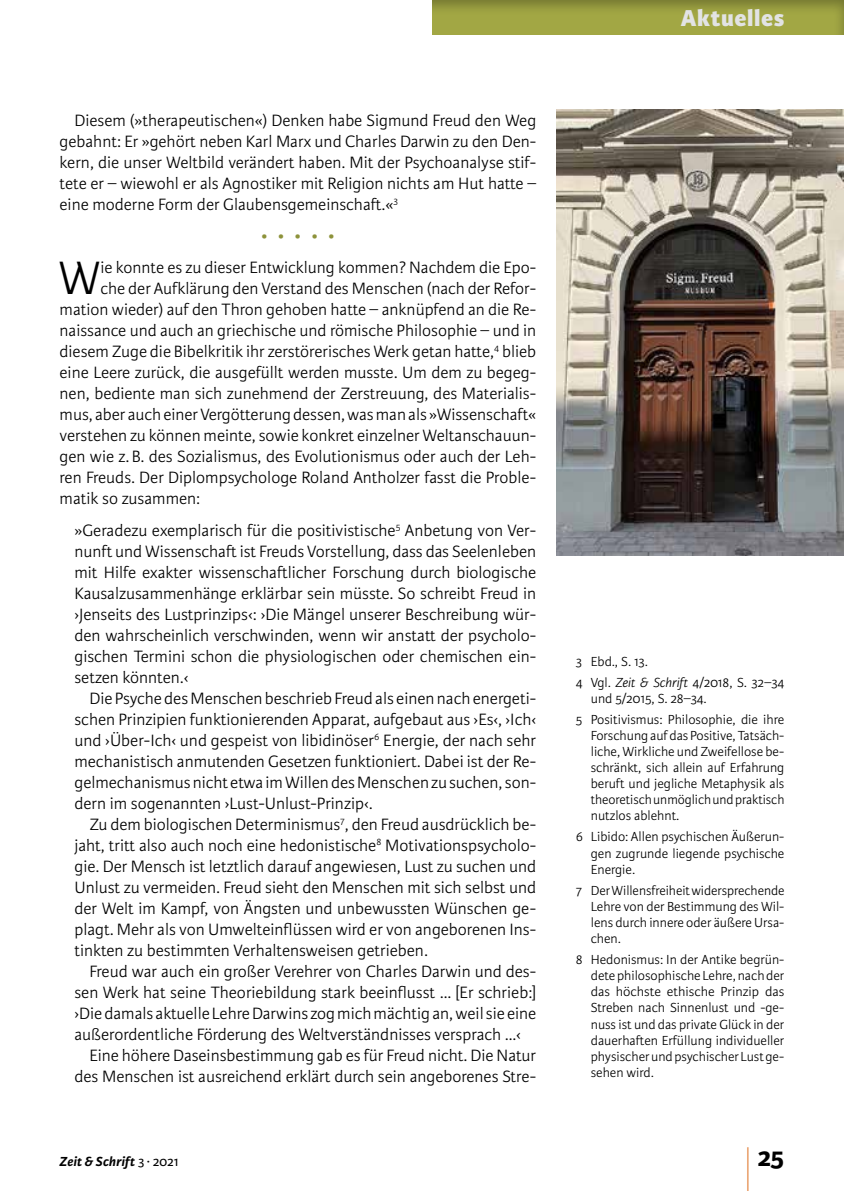
<style>
.page{position:relative;width:844px;height:1191px;background:#fff}
.page>*{position:absolute;margin:0;border:0;box-sizing:border-box;transform-origin:0 0}
.t1{font:300 59.5px "Karmina Sans Basic";color:#df7427;scale:.29 1}
.t2{font:300 49.88px "Karmina Sans Basic";color:#000}
.t3{font:700 28px "Karmina Sans Basic";color:#000}
.t4{font:800 24.5px "Karmina Sans Basic";letter-spacing:.025em;color:#e2e3e4}
.t5{font:300 17.5px/21px "Karmina Sans Basic";color:#000;text-align:justify}
.t6{font:300 17.5px "Karmina Sans Basic";color:#8d923a}
.t7{font:300 14px/16.1px "Karmina Sans Basic";color:#000;text-align:justify}
.t8{font:italic 700 14px "Karmina Sans Basic";letter-spacing:.015em;color:#000}
.s1{font-style:italic}
.s2{font-weight:400;font-style:normal}
</style>
<div class="page">
<div style="left:430px;top:0;width:413px;height:35px;background:#000;opacity:.3"></div>
<img style="left:556px;top:109px;width:287px;height:447px">
<p class="t5" style="left:60px;top:110px;width:478px;text-indent:15px">Diesem (»therapeutischen«) Denken habe Sigmund Freud den Weg gebahnt: Er »gehört neben Karl Marx und Charles Darwin zu den Den&shy;kern, die unser Weltbild verändert haben. Mit der Psychoanalyse stif&shy;tete er – wiewohl er als Agnostiker mit Religion nichts am Hut hatte – eine moderne Form der Glaubensgemeinschaft.«<sup>3</sup></p>
<p class="t6" style="left:261px;top:227px;width:74px">• • • • •</p>
<h2 class="t2" style="left:58px;top:251px;width:44px">W</h2>
<p class="t5" style="left:100px;top:257px;width:437px">ie konnte es zu dieser Entwicklung kommen? Nachdem die Epo-</p>
<p class="t5" style="left:100px;top:278px;width:437px">che der Aufklärung den Verstand des Menschen (nach der Refor-</p>
<p class="t5" style="left:60px;top:299px;width:478px">mation wieder) auf den Thron gehoben hatte – anknüpfend an die Re-</p>
<p class="t5" style="left:60px;top:320px;width:478px">naissance und auch an griechische und römische Philosophie – und in</p>
<p class="t5" style="left:60px;top:341px;width:478px">diesem Zuge die Bibelkritik ihr zerstörerisches Werk getan hatte,<sup>4</sup> blieb</p>
<p class="t5" style="left:60px;top:362px;width:478px">eine Leere zurück, die ausgefüllt werden musste. Um dem zu begeg-</p>
<p class="t5" style="left:60px;top:383px;width:478px">nen, bediente man sich zunehmend der Zerstreuung, des Materialis-</p>
<p class="t5" style="left:60px;top:404px;width:478px">mus, aber auch einer Vergötterung dessen, was man als »Wissenschaft«</p>
<p class="t5" style="left:60px;top:425px;width:478px">verstehen zu können meinte, sowie konkret einzelner Weltanschauun-</p>
<p class="t5" style="left:60px;top:446px;width:478px">gen wie z.B. des Sozialismus, des Evolutionismus oder auch der Leh-</p>
<p class="t5" style="left:60px;top:467px;width:478px">ren Freuds. Der Diplompsychologe Roland Antholzer fasst die Proble-</p>
<p class="t5" style="left:60px;top:488px;width:142px">matik so zusammen:</p>
<p class="t5" style="left:74px;top:520px;width:463px">»Geradezu exemplarisch für die positivistische<sup>5</sup> Anbetung von Ver&shy;nunft und Wissenschaft ist Freuds Vorstellung, dass das Seelenleben mit Hilfe exakter wissenschaftlicher Forschung durch biologische Kausalzusammenhänge erklärbar sein müsste. So schreibt Freud in ›Jenseits des Lustprinzips‹: ›Die Mängel unserer Beschreibung wür&shy;den wahrscheinlich verschwinden, wenn wir anstatt der psycholo&shy;gischen Termini schon die physiologischen oder chemischen ein&shy;setzen könnten.‹</p>
<p class="t5" style="left:74px;top:688px;width:463px;text-indent:15px">Die Psyche des Menschen beschrieb Freud als einen nach energeti&shy;schen Prinzipien funktionierenden Apparat, aufgebaut aus ›Es‹, ›Ich‹ und ›Über-Ich‹ und gespeist von libidinöser<sup>6</sup> Energie, der nach sehr mechanistisch anmutenden Gesetzen funktioniert. Dabei ist der Re&shy;gelmechanismus nicht etwa im Willen des Menschen zu suchen, son&shy;dern im sogenannten ›Lust-Unlust-Prinzip‹.</p>
<p class="t5" style="left:74px;top:814px;width:463px;text-indent:15px">Zu dem biologischen Determinismus<sup>7</sup>, den Freud ausdrücklich be&shy;jaht, tritt also auch noch eine hedonistische<sup>8</sup> Motivationspsycholo&shy;gie. Der Mensch ist letztlich darauf angewiesen, Lust zu suchen und Unlust zu vermeiden. Freud sieht den Menschen mit sich selbst und der Welt im Kampf, von Ängsten und unbewussten Wünschen ge&shy;plagt. Mehr als von Umwelteinflüssen wird er von angeborenen Ins&shy;tinkten zu bestimmten Verhaltensweisen getrieben.</p>
<p class="t5" style="left:89px;top:961px;width:448px">Freud war auch ein großer Verehrer von Charles Darwin und des-</p>
<p class="t5" style="left:74px;top:982px;width:463px">sen Werk hat seine Theoriebildung stark beeinflusst … [Er schrieb:]</p>
<p class="t5" style="left:74px;top:1003px;width:463px">›Die damals aktuelle Lehre Darwins zog mich mächtig an, weil sie eine</p>
<p class="t5" style="left:74px;top:1024px;width:448px">außerordentliche Förderung des Weltverständnisses versprach …‹</p>
<p class="t5" style="left:89px;top:1045px;width:448px">Eine höhere Daseinsbestimmung gab es für Freud nicht. Die Natur</p>
<p class="t5" style="left:74px;top:1066px;width:463px">des Menschen ist ausreichend erklärt durch sein angeborenes Stre-</p>
<h3 class="t4" style="left:680px;top:4px;width:105px">Aktuelles</h3>
<p class="t7" style="left:575px;top:650px;width:210px;line-height:21px">3 Ebd., S. 13.<br>4 Vgl. <span class="s1">Zeit &amp; Schrift</span> 4/2018, S. 32–34</p>
<p class="t7" style="left:575px;top:688px;width:210px;line-height:21px;text-indent:15px">und 5/2015, S. 28–34.<br>5 Positivismus: Philosophie, die ihre</p>
<p class="t7" style="left:590px;top:727px;width:195px">Forschung auf das Positive, Tatsäch&shy;liche, Wirkliche und Zweifellose be&shy;schränkt, sich allein auf Erfahrung beruft und jegliche Metaphysik als theoretisch unmöglich und praktisch nutzlos ablehnt.</p>
<p class="t7" style="left:590px;top:829px;width:195px;text-indent:-15px">6 Libido: Allen psychischen Äußerun&shy;gen zugrunde liegende psychische Energie.</p>
<p class="t7" style="left:590px;top:882px;width:195px;text-indent:-15px">7 Der Willensfreiheit widersprechende Lehre von der Bestimmung des Wil&shy;lens durch innere oder äußere Ursa&shy;chen.</p>
<p class="t7" style="left:590px;top:951px;width:195px;text-indent:-15px">8 Hedonismus: In der Antike begrün&shy;dete philosophische Lehre, nach der das höchste ethische Prinzip das Streben nach Sinnenlust und -ge&shy;nuss ist und das private Glück in der dauerhaften Erfüllung individueller physischer und psychischer Lust ge&shy;sehen wird.</p>
<h1 class="t1" style="left:745px;top:1140px;width:17px">|</h1>
<p class="t8" style="left:60px;top:1153px;width:121px">Zeit &amp; Schrift <span class="s2">3 ∙ 2021</span></p>
<h3 class="t3" style="left:757px;top:1141px;width:29px">25</h3>
</div>
